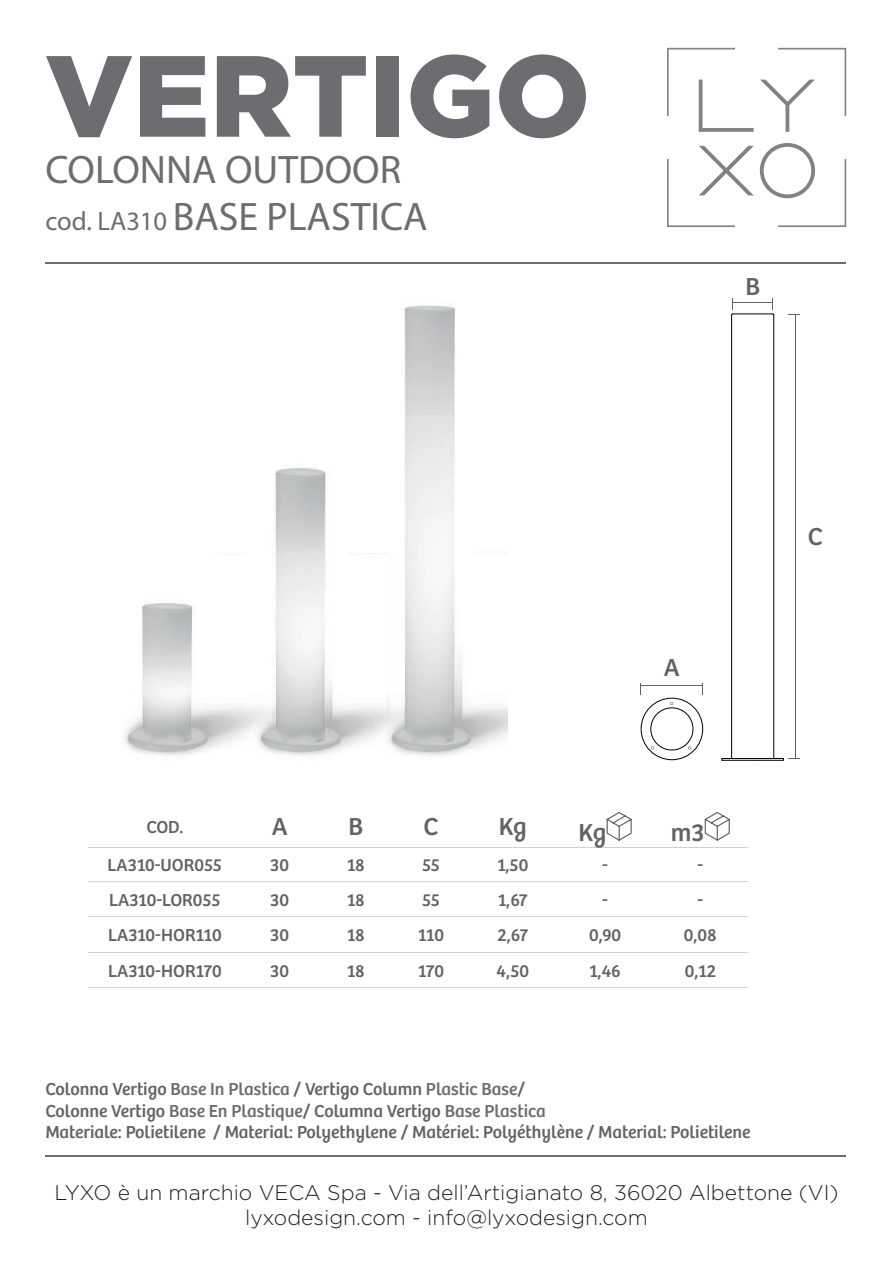
<style>
.page{position:relative;width:893px;height:1263px;background:#fff}
.page>*{position:absolute;margin:0;border:0;box-sizing:border-box;transform-origin:0 0}
.t1{font:900 115.2px "Gotham";color:#6c6d70}
.t2{font:39.9px/46.5px "Myriad Pro";color:#6c6d70}
.t3{font:25.5px "Bree";color:#636366}
.t4{font:300 21.15px/25.3px "Gotham";color:#231f20;text-align:center}
.t5{font:18px/21.6px "Bree";color:#636366}
.s1{font-size:26.55px}
.s2{color:#6c6d70}
</style>
<div class="page">
<svg style="left:667px;top:48px;width:87px;height:84px"></svg>
<svg style="left:760px;top:143px;width:86px;height:84px"></svg>
<svg style="left:667px;top:146px;width:87px;height:81px"></svg>
<svg style="left:760px;top:48px;width:86px;height:84px"></svg>
<hr style="left:45px;top:263px;width:801px;height:1px;background:#6c6d70">
<hr style="left:45px;top:1155px;width:801px;height:2px;background:#6c6d70">
<hr style="left:89px;top:881px;width:152px;height:1px;background:#d1d2d4">
<hr style="left:241px;top:881px;width:77px;height:1px;background:#d1d2d4">
<hr style="left:318px;top:881px;width:76px;height:1px;background:#d1d2d4">
<hr style="left:394px;top:881px;width:74px;height:1px;background:#d1d2d4">
<hr style="left:468px;top:881px;width:89px;height:1px;background:#d1d2d4">
<hr style="left:557px;top:881px;width:96px;height:1px;background:#d1d2d4">
<hr style="left:653px;top:881px;width:95px;height:1px;background:#d1d2d4">
<hr style="left:89px;top:916px;width:152px;height:1px;background:#d1d2d4">
<hr style="left:241px;top:916px;width:77px;height:1px;background:#d1d2d4">
<hr style="left:318px;top:916px;width:76px;height:1px;background:#d1d2d4">
<hr style="left:394px;top:916px;width:74px;height:1px;background:#d1d2d4">
<hr style="left:468px;top:916px;width:89px;height:1px;background:#d1d2d4">
<hr style="left:557px;top:916px;width:96px;height:1px;background:#d1d2d4">
<hr style="left:653px;top:916px;width:95px;height:1px;background:#d1d2d4">
<hr style="left:89px;top:952px;width:152px;height:1px;background:#d1d2d4">
<hr style="left:241px;top:952px;width:77px;height:1px;background:#d1d2d4">
<hr style="left:318px;top:952px;width:76px;height:1px;background:#d1d2d4">
<hr style="left:394px;top:952px;width:74px;height:1px;background:#d1d2d4">
<hr style="left:468px;top:952px;width:89px;height:1px;background:#d1d2d4">
<hr style="left:557px;top:952px;width:96px;height:1px;background:#d1d2d4">
<hr style="left:653px;top:952px;width:95px;height:1px;background:#d1d2d4">
<hr style="left:89px;top:987px;width:152px;height:1px;background:#d1d2d4">
<hr style="left:241px;top:987px;width:77px;height:1px;background:#d1d2d4">
<hr style="left:318px;top:987px;width:76px;height:1px;background:#d1d2d4">
<hr style="left:394px;top:987px;width:74px;height:1px;background:#d1d2d4">
<hr style="left:468px;top:987px;width:89px;height:1px;background:#d1d2d4">
<hr style="left:557px;top:987px;width:96px;height:1px;background:#d1d2d4">
<hr style="left:653px;top:987px;width:95px;height:1px;background:#d1d2d4">
<hr style="left:89px;top:847px;width:152px;height:1px;background:#d1d2d4">
<hr style="left:241px;top:847px;width:77px;height:1px;background:#d1d2d4">
<hr style="left:318px;top:847px;width:76px;height:1px;background:#d1d2d4">
<hr style="left:394px;top:847px;width:74px;height:1px;background:#d1d2d4">
<hr style="left:468px;top:847px;width:89px;height:1px;background:#d1d2d4">
<hr style="left:557px;top:847px;width:96px;height:1px;background:#d1d2d4">
<hr style="left:653px;top:847px;width:95px;height:1px;background:#d1d2d4">
<svg style="left:606px;top:812px;width:26px;height:29px"></svg>
<svg style="left:705px;top:812px;width:25px;height:29px"></svg>
<hr style="left:722px;top:758px;width:31px;height:1px;background:#000">
<hr style="left:753px;top:760px;width:30px;height:1px;background:#000">
<hr style="left:773px;top:315px;width:1px;height:443px;background:#000">
<hr style="left:753px;top:758px;width:30px;height:1px;background:#000">
<hr style="left:731px;top:315px;width:1px;height:443px;background:#000">
<hr style="left:733px;top:314px;width:40px;height:1px;background:#000">
<hr style="left:722px;top:760px;width:31px;height:1px;background:#000">
<div style="left:641px;top:698px;width:62px;height:62px;border:1px solid #000;border-radius:50%"></div>
<div style="left:650px;top:707px;width:43px;height:43px;border:1px solid #000;border-radius:50%"></div>
<hr style="left:641px;top:685px;width:61px;height:1px;background:#636366">
<svg style="left:702px;top:683px;width:1px;height:12px"></svg>
<svg style="left:640px;top:683px;width:1px;height:12px"></svg>
<hr style="left:795px;top:314px;width:1px;height:444px;background:#636366">
<svg style="left:783px;top:758px;width:17px;height:2px"></svg>
<hr style="left:732px;top:302px;width:40px;height:1px;background:#636366">
<svg style="left:731px;top:298px;width:2px;height:18px"></svg>
<svg style="left:772px;top:298px;width:2px;height:18px"></svg>
<img style="left:124px;top:305px;width:383px;height:451px">
<h1 class="t1" style="left:45px;top:29px;width:547px">VERTIGO</h1>
<h2 class="t2" style="left:45px;top:146px;width:384px">COLONNA OUTDOOR <span class="s1">cod. LA310</span> BASE PLASTICA</h2>
<h3 class="t3" style="left:745px;top:272px;width:16px">B</h3>
<h3 class="t3" style="left:664px;top:652px;width:17px">A</h3>
<p class="t5" style="left:146px;top:816px;width:38px">COD.</p>
<h3 class="t3" style="left:272px;top:812px;width:17px">A</h3>
<h3 class="t3" style="left:349px;top:812px;width:16px">B</h3>
<h3 class="t3" style="left:423px;top:812px;width:17px">C</h3>
<h3 class="t3" style="left:499px;top:812px;width:30px">Kg</h3>
<h3 class="t3" style="left:578px;top:817px;width:30px">Kg</h3>
<h3 class="t3" style="left:671px;top:817px;width:35px">m3</h3>
<p class="t5" style="left:108px;top:855px;width:116px">LA310-UOR055</p>
<p class="t5" style="left:270px;top:854px;width:20px">30</p>
<p class="t5" style="left:347px;top:854px;width:19px">18</p>
<p class="t5" style="left:422px;top:854px;width:19px">55</p>
<p class="t5" style="left:497px;top:855px;width:32px">1,50</p>
<p class="t5" style="left:602px;top:854px;width:7px">-</p>
<p class="t5" style="left:697px;top:854px;width:7px">-</p>
<p class="t5" style="left:109px;top:889px;width:113px">LA310-LOR055</p>
<p class="t5" style="left:270px;top:889px;width:20px">30</p>
<p class="t5" style="left:347px;top:889px;width:19px">18</p>
<p class="t5" style="left:422px;top:889px;width:19px">55</p>
<p class="t5" style="left:498px;top:889px;width:31px">1,67</p>
<p class="t5" style="left:602px;top:889px;width:7px">-</p>
<p class="t5" style="left:697px;top:889px;width:7px">-</p>
<p class="t5" style="left:108px;top:925px;width:115px">LA310-HOR110</p>
<p class="t5" style="left:270px;top:925px;width:20px">30</p>
<p class="t5" style="left:347px;top:925px;width:19px">18</p>
<p class="t5" style="left:418px;top:925px;width:27px">110</p>
<p class="t5" style="left:498px;top:925px;width:32px">2,67</p>
<p class="t5" style="left:589px;top:925px;width:34px">0,90</p>
<p class="t5" style="left:684px;top:925px;width:34px">0,08</p>
<p class="t5" style="left:108px;top:960px;width:115px">LA310-HOR170</p>
<p class="t5" style="left:270px;top:960px;width:20px">30</p>
<p class="t5" style="left:347px;top:960px;width:19px">18</p>
<p class="t5" style="left:418px;top:960px;width:27px">170</p>
<p class="t5" style="left:497px;top:960px;width:34px">4,50</p>
<p class="t5" style="left:589px;top:960px;width:33px">1,46</p>
<p class="t5" style="left:685px;top:960px;width:33px">0,12</p>
<p class="t5" style="left:45px;top:1079px;width:707px">Colonna Vertigo <span class="s2">Base In Plastica</span> / Vertigo Column <span class="s2">Plastic Base</span>/<br>Colonne Vertigo <span class="s2">Base En Plastique</span>/ Columna Vertigo <span class="s2">Base Plastica<br></span>Materiale: Polietilene / Material: Polyethylene / Matériel: Polyéthylène / Material: Polietilene</p>
<h3 class="t3" style="left:808px;top:522px;width:17px">C</h3>
<p class="t4" style="left:54px;top:1179px;width:786px">LYXO è un marchio VECA Spa - Via dell’Artigianato 8, 36020 Albettone (VI) lyxodesign.com - info@lyxodesign.com</p>
</div>
